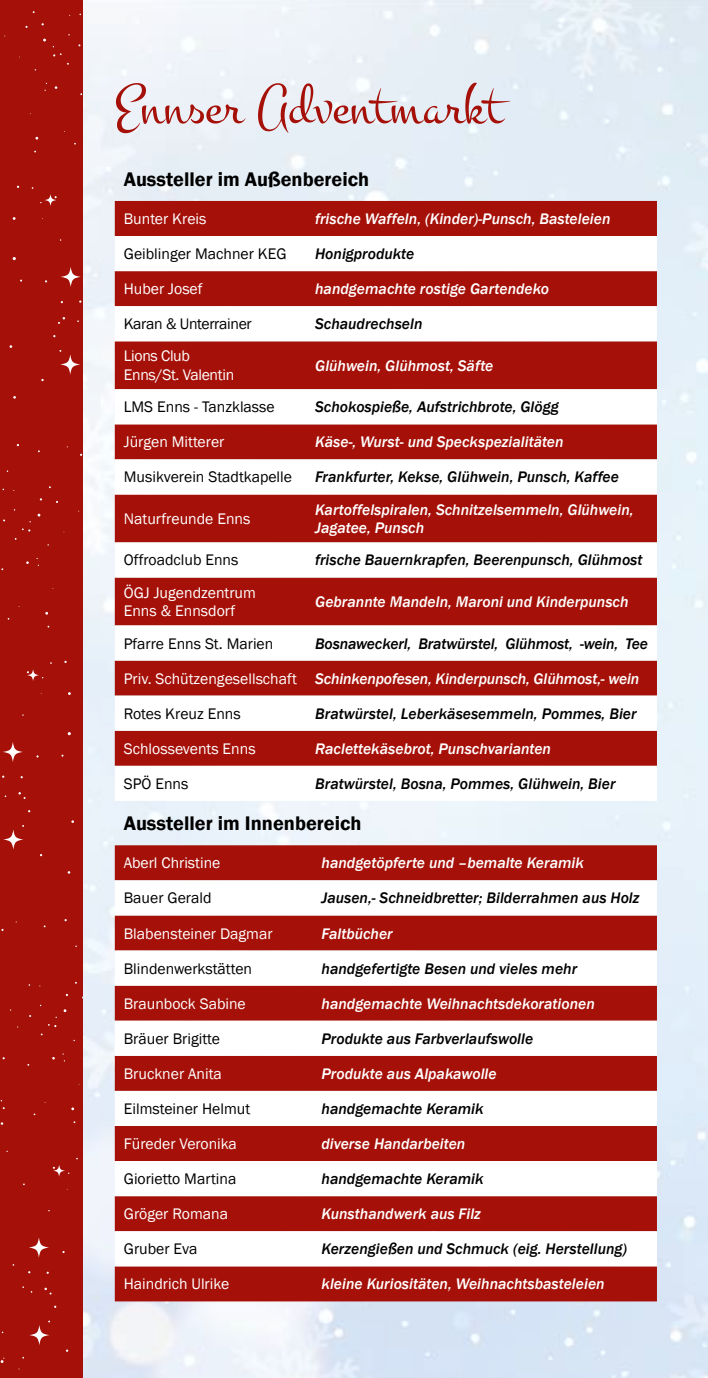
<style>
.page{position:relative;width:708px;height:1378px;background:#fff}
.page>*{position:absolute;margin:0;border:0;box-sizing:border-box;transform-origin:0 0}
.t1{font:58.5px "Montez";color:#a51008}
.t2{font:600 20.25px "Franklin Gothic";color:#000}
.t3{font:italic 500 15.75px/18.9px "Franklin Gothic";color:#fff}
.t4{font:italic 500 15.75px "Franklin Gothic";color:#000}
.t5{font:15.75px "Franklin Gothic";color:#000}
.t6{font:15.75px/18.9px "Franklin Gothic";color:#fff}
.t7{font:15.75px/18.9px "Franklin Gothic";letter-spacing:-.02em;color:#fff}
.t8{font:15.75px "Franklin Gothic";letter-spacing:-.02em;color:#000}
.s1{font-weight:400;font-style:normal}
</style>
<div class="page">
<div style="left:0;top:0;width:83px;height:1378px;background:#a51008"></div>
<svg style="left:58px;top:317px;width:7px;height:7px"></svg>
<svg style="left:61px;top:267px;width:20px;height:20px"></svg>
<svg style="left:60px;top:354px;width:20px;height:20px"></svg>
<svg style="left:44px;top:194px;width:12px;height:12px"></svg>
<svg style="left:18px;top:792px;width:8px;height:7px"></svg>
<svg style="left:3px;top:742px;width:20px;height:20px"></svg>
<svg style="left:3px;top:829px;width:20px;height:20px"></svg>
<svg style="left:27px;top:669px;width:12px;height:12px"></svg>
<svg style="left:44px;top:1287px;width:8px;height:7px"></svg>
<svg style="left:29px;top:1237px;width:20px;height:20px"></svg>
<svg style="left:29px;top:1325px;width:20px;height:20px"></svg>
<svg style="left:53px;top:1164px;width:12px;height:12px"></svg>
<div style="left:115px;top:201px;width:542px;height:35px;background:#a51008"></div>
<svg style="left:115px;top:271px;width:542px;height:495px;fill:#a51008"></svg>
<div style="left:115px;top:845px;width:542px;height:456px;background:#a51008"></div>
<svg style="left:115px;top:880px;width:542px;height:386px"></svg>
<h1 class="t1" style="left:115px;top:70px;width:389px">Ennser Adventmarkt</h1>
<p class="t2" style="left:124px;top:167px;width:247px">Aussteller im Außenbereich</p>
<p class="t6" style="left:124px;top:210px;width:84px">Bunter Kreis</p>
<p class="t3" style="left:315px;top:209px;width:297px">frische Waffeln, (Kinder)-Punsch, Basteleien</p>
<p class="t5" style="left:124px;top:244px;width:164px">Geiblinger Machner KEG</p>
<p class="t4" style="left:315px;top:244px;width:101px">Honigprodukte</p>
<p class="t6" style="left:124px;top:280px;width:80px">Huber Josef</p>
<p class="t3" style="left:315px;top:280px;width:236px">handgemachte rostige Gartendeko</p>
<p class="t8" style="left:124px;top:314px;width:129px">Karan &amp; Unterrainer</p>
<p class="t4" style="left:315px;top:314px;width:109px">Schaudrechseln</p>
<p class="t7" style="left:124px;top:347px;width:112px">Lions Club<br>Enns/St. Valentin</p>
<p class="t3" style="left:315px;top:356px;width:180px">Glühwein, Glühmost, Säfte</p>
<p class="t5" style="left:124px;top:397px;width:152px">LMS Enns - Tanzklasse</p>
<p class="t4" style="left:315px;top:397px;width:245px">Schokospieße, Aufstrichbrote, Glögg</p>
<p class="t6" style="left:124px;top:433px;width:102px">Jürgen Mitterer</p>
<p class="t3" style="left:315px;top:433px;width:250px">Käse-, Wurst- und Speckspezialitäten</p>
<p class="t5" style="left:124px;top:467px;width:170px">Musikverein Stadtkapelle</p>
<p class="t4" style="left:315px;top:467px;width:305px">Frankfurter, Kekse, Glühwein, Punsch, Kaffee</p>
<p class="t6" style="left:124px;top:509px;width:128px">Naturfreunde Enns</p>
<p class="t3" style="left:315px;top:500px;width:320px">Kartoffelspiralen, Schnitzelsemmeln, Glühwein,<br>Jagatee, Punsch</p>
<p class="t5" style="left:124px;top:550px;width:116px">Offroadclub Enns</p>
<p class="t4" style="left:315px;top:550px;width:329px">frische Bauernkrapfen, Beerenpunsch, Glühmost</p>
<p class="t6" style="left:124px;top:583px;width:134px">ÖGJ Jugendzentrum<br>Enns &amp; Ennsdorf</p>
<p class="t3" style="left:315px;top:592px;width:315px">Gebrannte Mandeln, Maroni und Kinderpunsch</p>
<p class="t5" style="left:124px;top:633px;width:151px">Pfarre Enns St. Marien</p>
<p class="t4" style="left:315px;top:633px;width:334px">Bosnaweckerl, Bratwürstel, Glühmost, -wein, Tee</p>
<p class="t3" style="left:124px;top:669px;width:517px"><span class="s1">Priv. Schützengesellschaft</span> Schinkenpofesen, Kinderpunsch, Glühmost,- wein</p>
<p class="t5" style="left:124px;top:703px;width:118px">Rotes Kreuz Enns</p>
<p class="t4" style="left:315px;top:704px;width:323px">Bratwürstel, Leberkäsesemmeln, Pommes, Bier</p>
<p class="t6" style="left:124px;top:739px;width:133px">Schlossevents Enns</p>
<p class="t3" style="left:315px;top:739px;width:237px">Raclettekäsebrot, Punschvarianten</p>
<p class="t5" style="left:124px;top:774px;width:66px">SPÖ Enns</p>
<p class="t4" style="left:315px;top:774px;width:302px">Bratwürstel, Bosna, Pommes, Glühwein, Bier</p>
<p class="t2" style="left:124px;top:811px;width:239px">Aussteller im Innenbereich</p>
<p class="t6" style="left:124px;top:854px;width:98px">Aberl Christine</p>
<p class="t3" style="left:322px;top:854px;width:264px">handgetöpferte und –bemalte Keramik</p>
<p class="t5" style="left:124px;top:888px;width:89px">Bauer Gerald</p>
<p class="t4" style="left:322px;top:888px;width:319px">Jausen,- Schneidbretter; Bilderrahmen aus Holz</p>
<p class="t6" style="left:124px;top:924px;width:150px">Blabensteiner Dagmar</p>
<p class="t3" style="left:322px;top:924px;width:73px">Faltbücher</p>
<p class="t5" style="left:124px;top:958px;width:130px">Blindenwerkstätten</p>
<p class="t4" style="left:322px;top:958px;width:257px">handgefertigte Besen und vieles mehr</p>
<p class="t6" style="left:124px;top:994px;width:124px">Braunbock Sabine</p>
<p class="t3" style="left:322px;top:994px;width:275px">handgemachte Weihnachtsdekorationen</p>
<p class="t5" style="left:124px;top:1028px;width:98px">Bräuer Brigitte</p>
<p class="t4" style="left:322px;top:1029px;width:213px">Produkte aus Farbverlaufswolle</p>
<p class="t6" style="left:124px;top:1064px;width:100px">Bruckner Anita</p>
<p class="t3" style="left:322px;top:1064px;width:177px">Produkte aus Alpakawolle</p>
<p class="t5" style="left:124px;top:1099px;width:128px">Eilmsteiner Helmut</p>
<p class="t4" style="left:322px;top:1099px;width:164px">handgemachte Keramik</p>
<p class="t6" style="left:124px;top:1134px;width:115px">Füreder Veronika</p>
<p class="t3" style="left:322px;top:1134px;width:145px">diverse Handarbeiten</p>
<p class="t5" style="left:124px;top:1169px;width:114px">Giorietto Martina</p>
<p class="t4" style="left:322px;top:1169px;width:164px">handgemachte Keramik</p>
<p class="t6" style="left:124px;top:1205px;width:106px">Gröger Romana</p>
<p class="t3" style="left:322px;top:1204px;width:161px">Kunsthandwerk aus Filz</p>
<p class="t5" style="left:124px;top:1239px;width:75px">Gruber Eva</p>
<p class="t4" style="left:322px;top:1239px;width:307px">Kerzengießen und Schmuck (eig. Herstellung)</p>
<p class="t6" style="left:124px;top:1275px;width:107px">Haindrich Ulrike</p>
<p class="t3" style="left:322px;top:1275px;width:285px">kleine Kuriositäten, Weihnachtsbasteleien</p>
</div>
